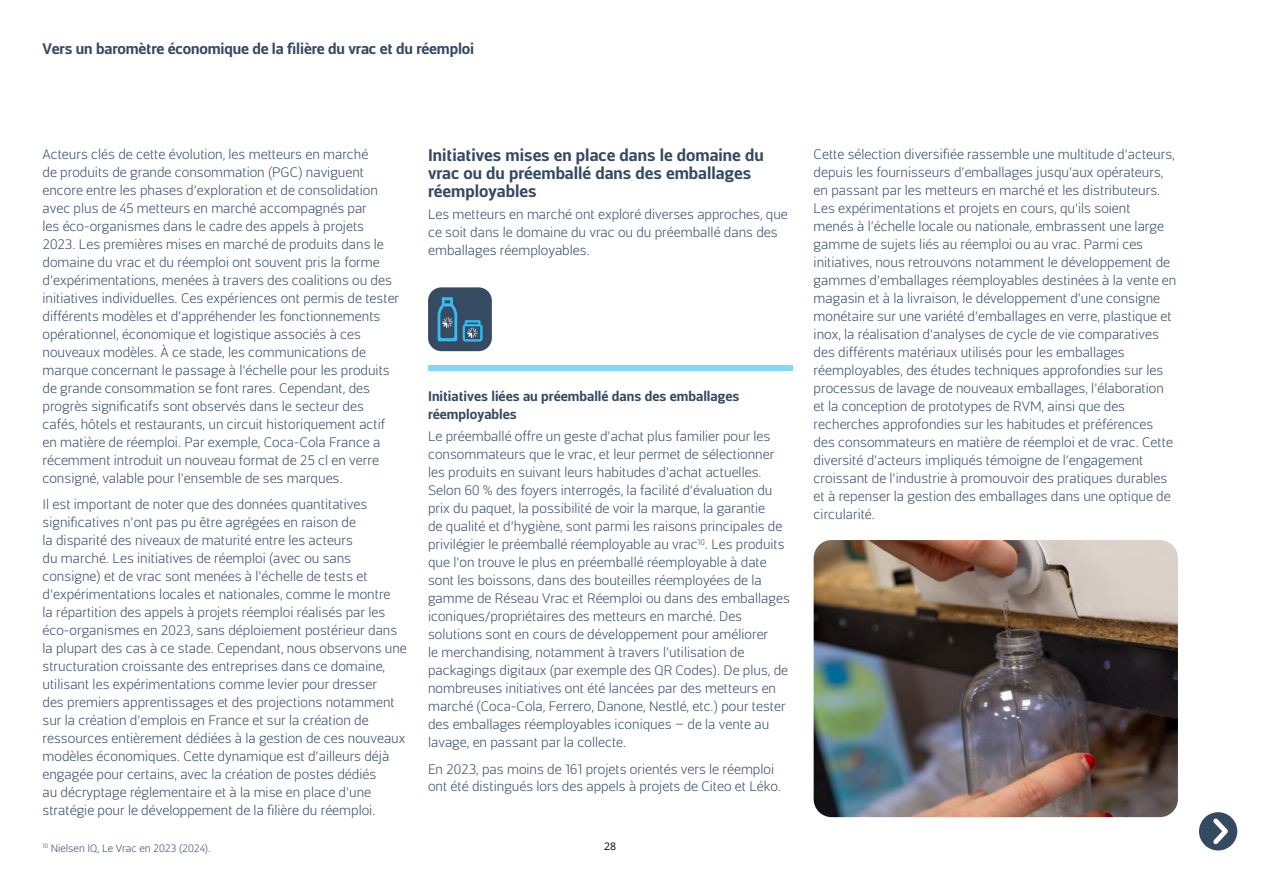
<style>
.page{position:relative;width:1263px;height:893px;background:#fff}
.page>*{position:absolute;margin:0;border:0;box-sizing:border-box;transform-origin:0 0}
.t1{font:700 16.5px/18px "Centuma";color:#354962}
.t2{font:700 15px "Centuma";letter-spacing:-.01em;color:#354962}
.t3{font:300 13.5px/18px "Centuma";color:#354962}
.t4{font:700 13.5px/18px "Centuma";color:#354962}
.t5{font:300 10.5px "Centuma";color:#354962}
.t6{font:10.5px "Open Sans";color:#000}
</style>
<div class="page">
<div style="left:1199px;top:812px;width:38px;height:38px;background:#354962;border-radius:50%"></div>
<svg style="left:1209px;top:814px;width:23px;height:35px"></svg>
<div style="left:428px;top:287px;width:64px;height:64px;background:#364a61;border-radius:13px"></div>
<svg style="left:438px;top:297px;width:19px;height:44px"></svg>
<svg style="left:463px;top:320px;width:19px;height:21px"></svg>
<div style="left:428px;top:365px;width:364px;height:6px;background:#85d7f7"></div>
<img style="left:814px;top:540px;width:364px;height:277px">
<p class="t2" style="left:43px;top:38px;width:433px">Vers un baromètre économique de la filière du vrac et du réemploi</p>
<p class="t3" style="left:43px;top:145px;width:358px">Acteurs clés de cette évolution, les metteurs en marché<br>de produits de grande consommation (PGC) naviguent encore entre les phases d’exploration et de consolidation avec plus de 45 metteurs en marché accompagnés par<br>les éco-organismes dans le cadre des appels à projets 2023. Les premières mises en marché de produits dans le domaine du vrac et du réemploi ont souvent pris la forme d’expérimentations, menées à travers des coalitions ou des initiatives individuelles. Ces expériences ont permis de tester différents modèles et d’appréhender les fonctionnements opérationnel, économique et logistique associés à ces nouveaux modèles. À ce stade, les communications de marque concernant le passage à l’échelle pour les produits de grande consommation se font rares. Cependant, des progrès significatifs sont observés dans le secteur des cafés, hôtels et restaurants, un circuit historiquement actif en matière de réemploi. Par exemple, Coca-Cola France a récemment introduit un nouveau format de 25 cl en verre consigné, valable pour l’ensemble de ses marques.</p>
<p class="t3" style="left:43px;top:495px;width:366px">Il est important de noter que des données quantitatives significatives n’ont pas pu être agrégées en raison de<br>la disparité des niveaux de maturité entre les acteurs<br>du marché. Les initiatives de réemploi (avec ou sans consigne) et de vrac sont menées à l’échelle de tests et d’expérimentations locales et nationales, comme le montre<br>la répartition des appels à projets réemploi réalisés par les éco-organismes en 2023, sans déploiement postérieur dans la plupart des cas à ce stade. Cependant, nous observons une structuration croissante des entreprises dans ce domaine, utilisant les expérimentations comme levier pour dresser<br>des premiers apprentissages et des projections notamment sur la création d’emplois en France et sur la création de ressources entièrement dédiées à la gestion de ces nouveaux modèles économiques. Cette dynamique est d’ailleurs déjà engagée pour certains, avec la création de postes dédiés<br>au décryptage réglementaire et à la mise en place d’une stratégie pour le développement de la filière du réemploi.</p>
<p class="t5" style="left:43px;top:841px;width:170px"><sup>10</sup> Nielsen IQ, Le Vrac en 2023 (2024).</p>
<p class="t1" style="left:428px;top:146px;width:337px">Initiatives mises en place dans le domaine du vrac ou du préemballé dans des emballages réemployables</p>
<p class="t3" style="left:428px;top:205px;width:361px">Les metteurs en marché ont exploré diverses approches, que ce soit dans le domaine du vrac ou du préemballé dans des emballages réemployables.</p>
<p class="t4" style="left:428px;top:386px;width:313px">Initiatives liées au préemballé dans des emballages réemployables</p>
<p class="t3" style="left:428px;top:427px;width:363px">Le préemballé offre un geste d’achat plus familier pour les consommateurs que le vrac, et leur permet de sélectionner les produits en suivant leurs habitudes d’achat actuelles.<br>Selon 60 % des foyers interrogés, la facilité d’évaluation du prix du paquet, la possibilité de voir la marque, la garantie<br>de qualité et d’hygiène, sont parmi les raisons principales de privilégier le préemballé réemployable au vrac<sup>10</sup>. Les produits que l’on trouve le plus en préemballé réemployable à date sont les boissons, dans des bouteilles réemployées de la gamme de Réseau Vrac et Réemploi ou dans des emballages iconiques/propriétaires des metteurs en marché. Des solutions sont en cours de développement pour améliorer<br>le merchandising, notamment à travers l’utilisation de packagings digitaux (par exemple des QR Codes). De plus, de nombreuses initiatives ont été lancées par des metteurs en marché (Coca-Cola, Ferrero, Danone, Nestlé, etc.) pour tester des emballages réemployables iconiques – de la vente au lavage, en passant par la collecte.</p>
<p class="t3" style="left:428px;top:759px;width:355px">En 2023, pas moins de 161 projets orientés vers le réemploi ont été distingués lors des appels à projets de Citeo et Léko.</p>
<p class="t6" style="left:604px;top:839px;width:13px">28</p>
<p class="t3" style="left:814px;top:145px;width:364px">Cette sélection diversifiée rassemble une multitude d’acteurs, depuis les fournisseurs d’emballages jusqu’aux opérateurs, en passant par les metteurs en marché et les distributeurs.<br>Les expérimentations et projets en cours, qu’ils soient<br>menés à l’échelle locale ou nationale, embrassent une large gamme de sujets liés au réemploi ou au vrac. Parmi ces initiatives, nous retrouvons notamment le développement de gammes d’emballages réemployables destinées à la vente en magasin et à la livraison, le développement d’une consigne monétaire sur une variété d’emballages en verre, plastique et inox, la réalisation d’analyses de cycle de vie comparatives des différents matériaux utilisés pour les emballages réemployables, des études techniques approfondies sur les processus de lavage de nouveaux emballages, l’élaboration et la conception de prototypes de RVM, ainsi que des recherches approfondies sur les habitudes et préférences des consommateurs en matière de réemploi et de vrac. Cette diversité d’acteurs impliqués témoigne de l’engagement croissant de l’industrie à promouvoir des pratiques durables et à repenser la gestion des emballages dans une optique de circularité.</p>
</div>
